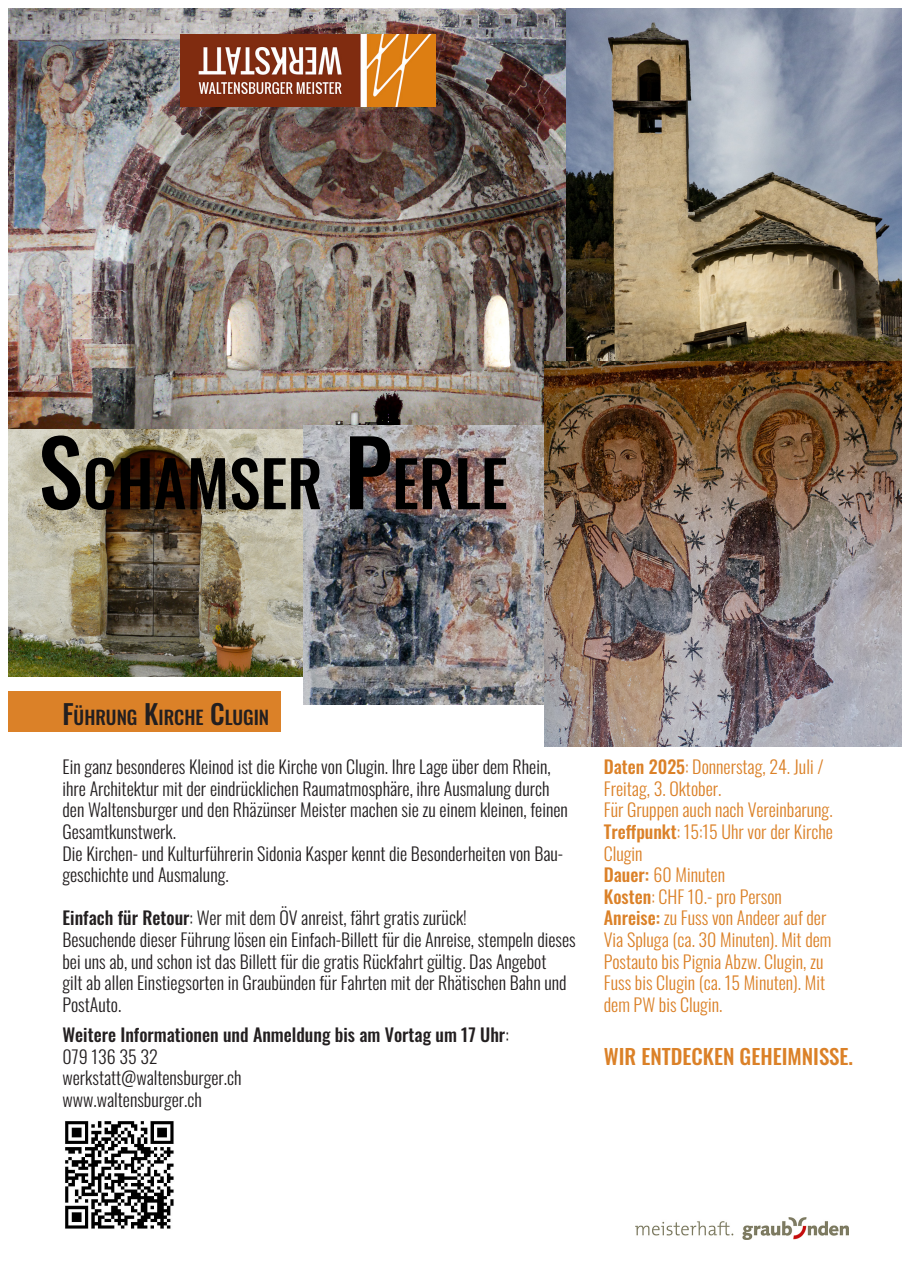
<style>
.page{position:relative;width:910px;height:1280px;background:#fff}
.page>*{position:absolute;margin:0;border:0;box-sizing:border-box;transform-origin:0 0}
.t1{font:500 63px "Oswald";color:#000}
.t2{font:500 21px "Oswald";color:#db8128}
.t3{font:500 18.9px "Oswald";color:#231f20}
.t4{font:300 18px/21.6px "Oswald";color:#231f20}
.t5{font:300 18px/21.6px "Oswald";color:#db8128}
.t6{font:500 18px "Oswald";color:#231f20}
.s1{font-size:90px}
.s2{font-size:27px}
.s3{font-weight:500}
.s4{font-weight:300}
</style>
<div class="page">
<img style="left:9px;top:9px;width:558px;height:420px">
<img style="left:9px;top:429px;width:294px;height:248px">
<div style="left:9px;top:691px;width:272px;height:40px;background:#db8128"></div>
<img style="left:567px;top:9px;width:334px;height:352px">
<img style="left:303px;top:425px;width:241px;height:279px">
<img style="left:544px;top:361px;width:357px;height:385px">
<img style="left:65px;top:1121px;width:109px;height:108px">
<img style="left:635px;top:1217px;width:213px;height:23px">
<img style="left:181px;top:34px;width:255px;height:73px">
<p class="t1" style="left:38px;top:451px;width:471px"><span class="s1">S</span>CHAMSER <span class="s1">P</span>ERLE</p>
<p class="t3" style="left:63px;top:708px;width:208px"><span class="s2">F</span>ÜHRUNG <span class="s2">K</span>IRCHE <span class="s2">C</span>LUGIN</p>
<p class="t4" style="left:63px;top:754px;width:507px">Ein ganz besonderes Kleinod ist die Kirche von Clugin. Ihre Lage über dem Rhein, ihre Architektur mit der eindrücklichen Raumatmosphäre, ihre Ausmalung durch den Waltensburger und den Rhäzünser Meister machen sie zu einem kleinen, feinen Gesamtkunstwerk.</p>
<p class="t4" style="left:63px;top:840px;width:502px">Die Kirchen- und Kulturführerin Sidonia Kasper kennt die Besonderheiten von Bau&shy;geschichte und Ausmalung.</p>
<p class="t4" style="left:63px;top:905px;width:406px"><span class="s3">Einfach für Retour</span>: Wer mit dem ÖV anreist, fährt gratis zurück!</p>
<p class="t4" style="left:63px;top:927px;width:515px">Besuchende dieser Führung lösen ein Einfach-Billett für die Anreise, stempeln dieses bei uns ab, und schon ist das Billett für die gratis Rückfahrt gültig. Das Angebot<br>gilt ab allen Einstiegsorten in Graubünden für Fahrten mit der Rhätischen Bahn und PostAuto.</p>
<p class="t6" style="left:63px;top:1025px;width:448px">Weitere Informationen und Anmeldung bis am Vortag um 17 Uhr<span class="s4">:</span></p>
<p class="t4" style="left:63px;top:1043px;width:97px">079 136 35 32</p>
<p class="t4" style="left:63px;top:1065px;width:180px">werkstatt@waltensburger.ch</p>
<p class="t4" style="left:63px;top:1087px;width:141px">www.waltensburger.ch</p>
<p class="t5" style="left:604px;top:754px;width:221px"><span class="s3">Daten 2025</span>: Donnerstag, 24. Juli /<br>Freitag, 3. Oktober.</p>
<p class="t5" style="left:604px;top:797px;width:230px">Für Gruppen auch nach Vereinbarung.</p>
<p class="t5" style="left:604px;top:819px;width:231px"><span class="s3">Treffpunkt</span>: 15:15 Uhr vor der Kirche<br>Clugin</p>
<p class="t5" style="left:604px;top:862px;width:123px"><span class="s3">Dauer:</span> 60 Minuten</p>
<p class="t5" style="left:604px;top:884px;width:180px"><span class="s3">Kosten</span>: CHF 10.- pro Person</p>
<p class="t5" style="left:604px;top:905px;width:229px"><span class="s3">Anreise:</span> zu Fuss von Andeer auf der<br>Via Spluga (ca. 30 Minuten). Mit dem<br>Postauto bis Pignia Abzw. Clugin, zu<br>Fuss bis Clugin (ca. 15 Minuten). Mit dem PW bis Clugin.</p>
<p class="t2" style="left:604px;top:1045px;width:251px">WIR ENTDECKEN GEHEIMNISSE.</p>
</div>
